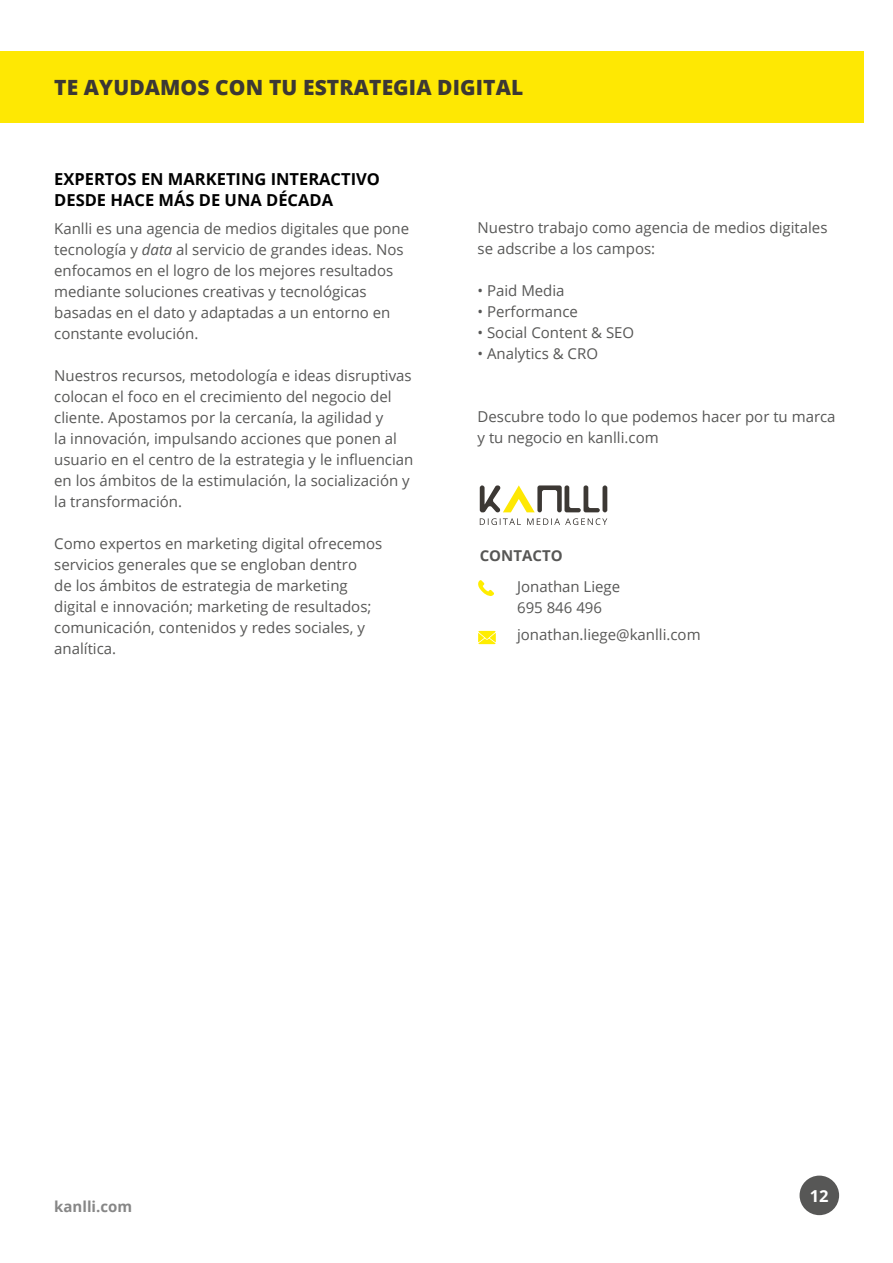
<style>
.page{position:relative;width:893px;height:1263px;background:#fff}
.page>*{position:absolute;margin:0;border:0;box-sizing:border-box;transform-origin:0 0}
.t1{font:800 21px "Open Sans";letter-spacing:.005em;color:#3c3834}
.t2{font:700 16.5px/21px "Open Sans";color:#000}
.t3{font:700 16.5px "Open Sans";color:#fff}
.t4{font:15px/21px "Open Sans";color:#575756}
.t5{font:700 15px "Open Sans";color:#878787}
.t6{font:700 15px "Open Sans";color:#575756}
.s1{font-style:italic}
</style>
<div class="page">
<div style="left:800px;top:1175px;width:39px;height:40px;background:#575756;border-radius:50%"></div>
<div style="left:0;top:51px;width:863px;height:71px;background:#fee803"></div>
<div style="left:602px;top:485px;width:5px;height:27px;background:#3c3834;border-radius:2px"></div>
<svg style="left:480px;top:485px;width:120px;height:27px"></svg>
<svg style="left:480px;top:518px;width:127px;height:7px"></svg>
<svg style="left:478px;top:580px;width:16px;height:16px"></svg>
<svg style="left:478px;top:631px;width:18px;height:13px"></svg>
<h1 class="t1" style="left:54px;top:71px;width:471px">TE AYUDAMOS CON TU ESTRATEGIA DIGITAL</h1>
<p class="t2" style="left:54px;top:168px;width:327px">EXPERTOS EN MARKETING INTERACTIVO<br>DESDE HACE MÁS DE UNA DÉCADA</p>
<p class="t4" style="left:54px;top:217px;width:357px">Kanlli es una agencia de medios digitales que pone tecnología y <span class="s1">data</span> al servicio de grandes ideas. Nos enfocamos en el logro de los mejores resultados mediante soluciones creativas y tecnológicas basadas en el dato y adaptadas a un entorno en constante evolución.</p>
<p class="t4" style="left:54px;top:364px;width:361px">Nuestros recursos, metodología e ideas disruptivas colocan el foco en el crecimiento del negocio del cliente. Apostamos por la cercanía, la agilidad y<br>la innovación, impulsando acciones que ponen al usuario en el centro de la estrategia y le influencian en los ámbitos de la estimulación, la socialización y la transformación.</p>
<p class="t4" style="left:54px;top:532px;width:330px">Como expertos en marketing digital ofrecemos servicios generales que se engloban dentro<br>de los ámbitos de estrategia de marketing digital e innovación; marketing de resultados; comunicación, contenidos y redes sociales, y analítica.</p>
<p class="t4" style="left:477px;top:217px;width:351px">Nuestro trabajo como agencia de medios digitales se adscribe a los campos:</p>
<p class="t4" style="left:477px;top:280px;width:89px">• Paid Media</p>
<p class="t4" style="left:477px;top:301px;width:102px">• Performance</p>
<p class="t4" style="left:477px;top:322px;width:158px">• Social Content &amp; SEO</p>
<p class="t4" style="left:477px;top:343px;width:122px">• Analytics &amp; CRO</p>
<p class="t4" style="left:477px;top:406px;width:360px">Descubre todo lo que podemos hacer por tu marca y tu negocio en kanlli.com</p>
<p class="t6" style="left:480px;top:545px;width:84px">CONTACTO</p>
<p class="t4" style="left:517px;top:575px;width:105px">Jonathan Liege<br>695 846 496</p>
<p class="t4" style="left:517px;top:623px;width:185px">jonathan.liege@kanlli.com</p>
<p class="t5" style="left:54px;top:1196px;width:79px">kanlli.com</p>
<p class="t3" style="left:810px;top:1184px;width:20px">12</p>
</div>
